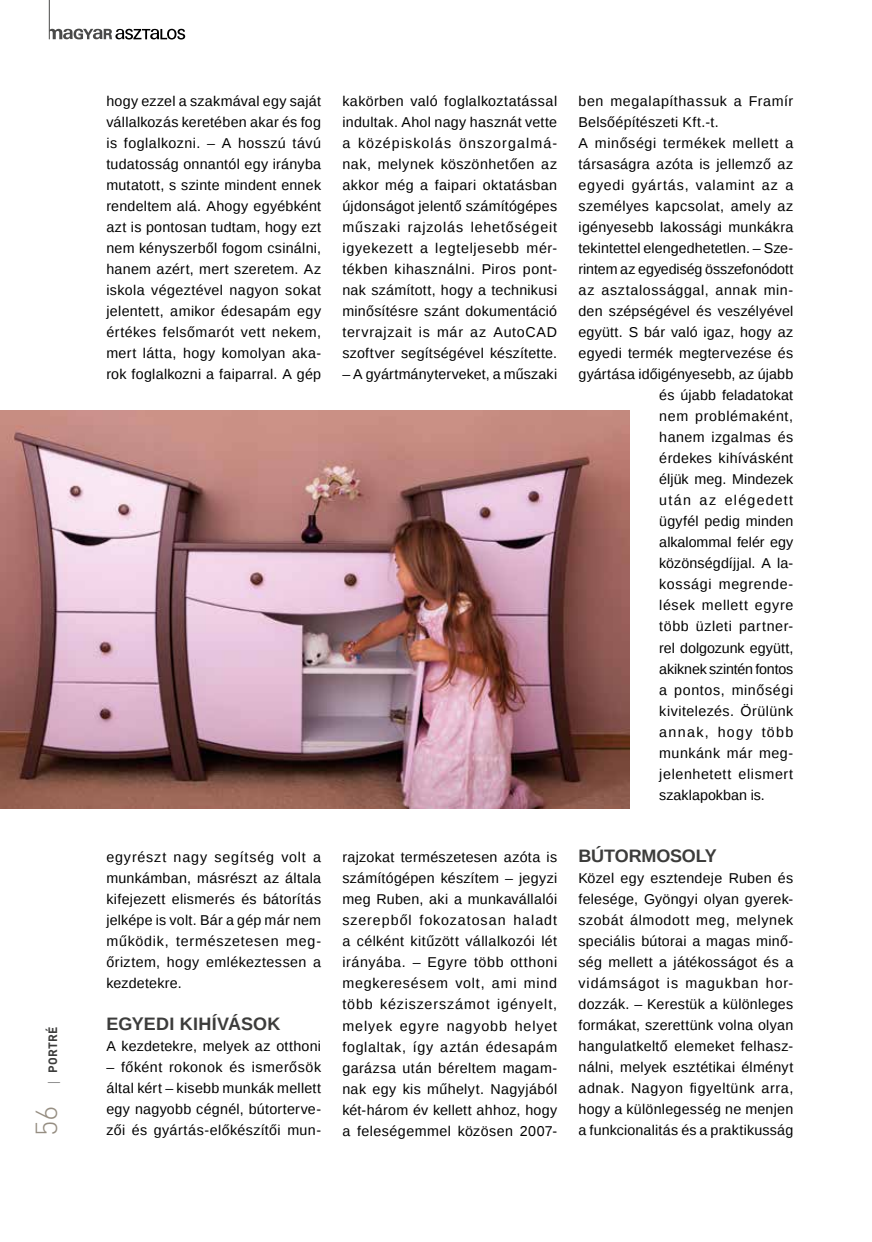
<style>
.page{position:relative;width:872px;height:1242px;background:#fff}
.page>*{position:absolute;margin:0;border:0;box-sizing:border-box;transform-origin:0 0}
.t1{font:300 30px "DIN Pro";color:#968e82}
.t2{font:700 18px "Liberation Sans";letter-spacing:.015em;color:#3c3c3b}
.t3{font:700 18px "Liberation Sans";letter-spacing:-.005em;color:#3c3c3b}
.t4{font:14.25px/21px "Liberation Sans";letter-spacing:.02em;color:#000;text-align:justify}
.t5{font:14.25px "Liberation Sans";letter-spacing:.045em;color:#000}
.t6{font:14.25px "Liberation Sans";letter-spacing:.04em;color:#000}
.t7{font:14.25px "Liberation Sans";color:#000}
.t8{font:14.25px "Liberation Sans";letter-spacing:-.005em;color:#000}
.t9{font:14.25px "Liberation Sans";letter-spacing:.09em;color:#000}
.t10{font:14.25px "Liberation Sans";letter-spacing:.055em;color:#000}
.t11{font:14.25px "Liberation Sans";letter-spacing:-.015em;color:#000}
.t12{font:14.25px "Liberation Sans";letter-spacing:.05em;color:#000}
.t13{font:700 12px "DIN Pro";letter-spacing:.03em;color:#3c3c3b}
.s1{font-family:"Open Sans";font-weight:300}
</style>
<div class="page">
<svg style="left:49px;top:29px;width:136px;height:11px"></svg>
<hr style="left:49px;top:0;width:1px;height:39px;background:#4a4a49">
<img style="left:0;top:410px;width:629px;height:398px">
<p class="t13" style="left:45px;top:1085px;width:61px;rotate:-90deg"><span class="s1">|</span> PORTRÉ</p>
<h1 class="t1" style="left:26px;top:1136px;width:33px;rotate:-90deg">56</h1>
<p class="t4" style="left:106px;top:91px;width:216px">hogy ezzel a szakmával egy saját vállalkozás keretében akar és fog is foglalkozni. – A hosszú távú tudatosság onnantól egy irányba mutatott, s szinte mindent ennek rendeltem alá. Ahogy egyébként azt is pontosan tudtam, hogy ezt nem kényszerből fogom csinálni, hanem azért, mert szeretem. Az iskola végeztével nagyon sokat jelentett, amikor édesapám egy értékes felsőmarót vett nekem, mert látta, hogy komolyan aka&shy;rok foglalkozni a faiparral. A gép</p>
<p class="t4" style="left:342px;top:91px;width:216px">kakörben való foglalkoztatással indultak. Ahol nagy hasznát vette a középiskolás önszorgalmá&shy;nak, melynek köszönhetően az akkor még a faipari oktatásban újdonságot jelentő számítógépes műszaki rajzolás lehetőségeit igyekezett a legteljesebb mér&shy;tékben kihasználni. Piros pont&shy;nak számított, hogy a technikusi minősítésre szánt dokumentáció tervrajzait is már az AutoCAD szoftver segítségével készítette.</p>
<p class="t4" style="left:342px;top:364px;width:216px">– A gyártmányterveket, a műszaki</p>
<p class="t4" style="left:106px;top:847px;width:216px">egyrészt nagy segítség volt a munkámban, másrészt az általa kifejezett elismerés és bátorítás jelképe is volt. Bár a gép már nem működik, természetesen meg&shy;őriztem, hogy emlékeztessen a kezdetekre.</p>
<p class="t2" style="left:106px;top:1011px;width:176px">EGYEDI KIHÍVÁSOK</p>
<p class="t4" style="left:106px;top:1036px;width:216px">A kezdetekre, melyek az otthoni</p>
<p class="t4" style="left:106px;top:1057px;width:216px">– főként rokonok és ismerősök által kért – kisebb munkák mellett egy nagyobb cégnél, bútorterve&shy;zői és gyártás-előkészítői mun-</p>
<p class="t4" style="left:342px;top:847px;width:216px">rajzokat természetesen azóta is számítógépen készítem – jegyzi meg Ruben, aki a munkavállalói szerepből fokozatosan haladt a célként kitűzött vállalkozói lét irányába. – Egyre több otthoni megkeresésem volt, ami mind több kéziszerszámot igényelt, melyek egyre nagyobb helyet foglaltak, így aztán édesapám garázsa után béreltem magam&shy;nak egy kis műhelyt. Nagyjából két-három év kellett ahhoz, hogy a feleségemmel közösen 2007-</p>
<p class="t6" style="left:578px;top:93px;width:216px">ben megalapíthassuk a Framír</p>
<p class="t4" style="left:578px;top:112px;width:142px">Belsőépítészeti Kft.-t.</p>
<p class="t6" style="left:578px;top:135px;width:216px">A minőségi termékek mellett a</p>
<p class="t4" style="left:578px;top:154px;width:216px">társaságra azóta is jellemző az</p>
<p class="t10" style="left:578px;top:177px;width:216px">egyedi gyártás, valamint az a</p>
<p class="t4" style="left:578px;top:196px;width:216px">személyes kapcsolat, amely az</p>
<p class="t4" style="left:578px;top:217px;width:216px">igényesebb lakossági munkákra</p>
<p class="t4" style="left:578px;top:238px;width:216px">tekintettel elengedhetetlen. – Sze-</p>
<p class="t8" style="left:578px;top:261px;width:216px">rintem az egyediség összefonódott</p>
<p class="t5" style="left:578px;top:282px;width:216px">az asztalossággal, annak min-</p>
<p class="t4" style="left:578px;top:301px;width:216px">den szépségével és veszélyével</p>
<p class="t4" style="left:578px;top:322px;width:216px">együtt. S bár való igaz, hogy az</p>
<p class="t4" style="left:578px;top:343px;width:216px">egyedi termék megtervezése és</p>
<p class="t4" style="left:578px;top:364px;width:216px">gyártása időigényesebb, az újabb</p>
<p class="t4" style="left:659px;top:385px;width:135px">és újabb feladatokat</p>
<p class="t5" style="left:659px;top:408px;width:135px">nem problémaként,</p>
<p class="t4" style="left:659px;top:427px;width:135px">hanem izgalmas és</p>
<p class="t4" style="left:659px;top:448px;width:135px">érdekes kihívásként</p>
<p class="t4" style="left:659px;top:469px;width:135px">éljük meg. Mindezek</p>
<p class="t9" style="left:659px;top:492px;width:135px">után az elégedett</p>
<p class="t4" style="left:659px;top:511px;width:135px">ügyfél pedig minden</p>
<p class="t7" style="left:659px;top:534px;width:135px">alkalommal felér egy</p>
<p class="t4" style="left:659px;top:553px;width:135px">közönségdíjjal. A la-</p>
<p class="t12" style="left:659px;top:576px;width:135px">kossági megrende-</p>
<p class="t5" style="left:659px;top:597px;width:135px">lések mellett egyre</p>
<p class="t5" style="left:659px;top:618px;width:135px">több üzleti partner-</p>
<p class="t7" style="left:659px;top:639px;width:135px">rel dolgozunk együtt,</p>
<p class="t11" style="left:659px;top:660px;width:135px">akiknek szintén fontos</p>
<p class="t5" style="left:659px;top:681px;width:135px">a pontos, minőségi</p>
<p class="t4" style="left:659px;top:700px;width:135px">kivitelezés. Örülünk</p>
<p class="t9" style="left:659px;top:723px;width:135px">annak, hogy több</p>
<p class="t4" style="left:659px;top:742px;width:135px">munkánk már meg-</p>
<p class="t5" style="left:659px;top:765px;width:135px">jelenhetett elismert</p>
<p class="t4" style="left:659px;top:784px;width:107px">szaklapokban is.</p>
<p class="t3" style="left:578px;top:843px;width:140px">BÚTORMOSOLY</p>
<p class="t4" style="left:578px;top:868px;width:216px">Közel egy esztendeje Ruben és felesége, Gyöngyi olyan gyerek&shy;szobát álmodott meg, melynek speciális bútorai a magas minő&shy;ség mellett a játékosságot és a vidámságot is magukban hor&shy;dozzák. – Kerestük a különleges formákat, szerettünk volna olyan hangulatkeltő elemeket felhasz&shy;nálni, melyek esztétikai élményt adnak. Nagyon figyeltünk arra, hogy a különlegesség ne menjen a funkcionalitás és a praktikusság</p>
</div>
